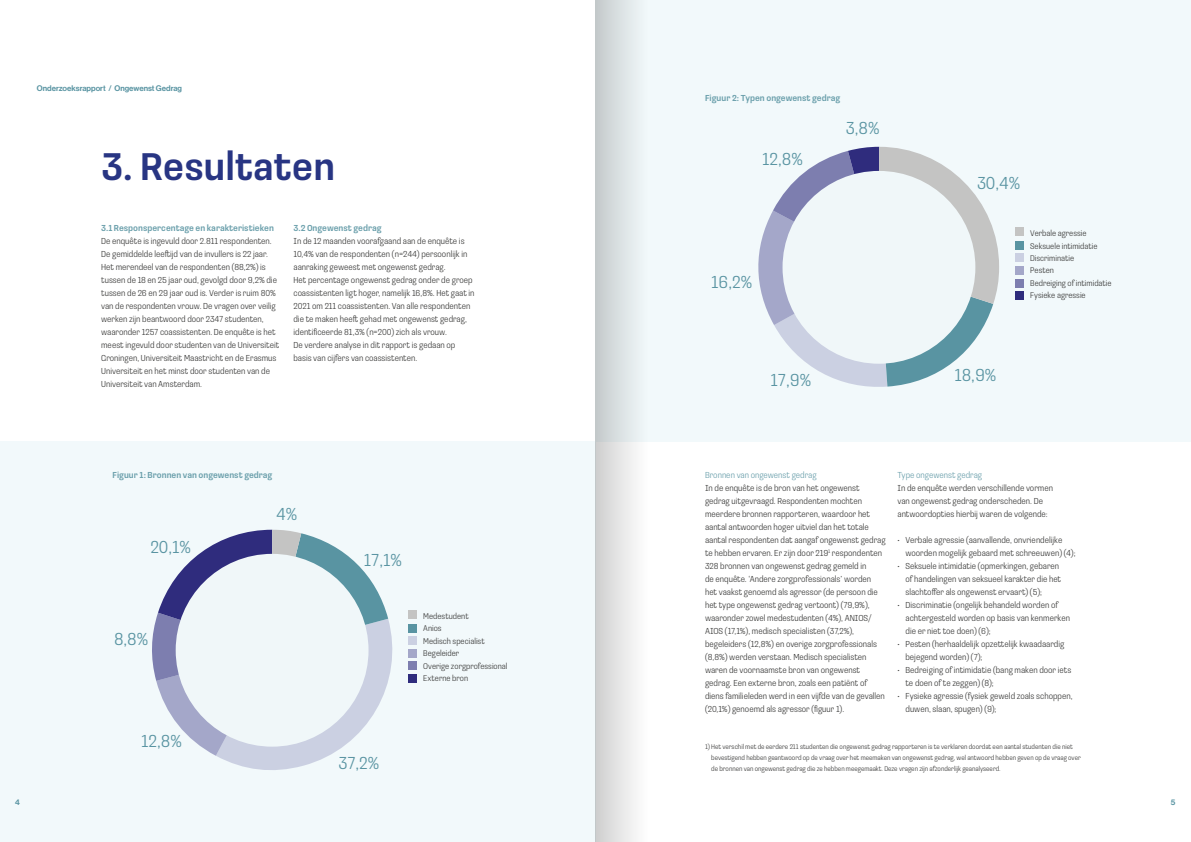
<style>
.page{position:relative;width:1191px;height:842px;background:#fff}
.page>*{position:absolute;margin:0;border:0;box-sizing:border-box;transform-origin:0 0}
.t1{font:500 40px "Loos Condensed";color:#283583}
.t2{font:300 18px "Loos Condensed";color:#5994a2}
.t3{font:300 9px/13px "Loos Condensed";color:#3c3c3b}
.t4{font:500 9px "Loos Condensed";color:#6a9fab}
.t5{font:300 9px "Loos Condensed";color:#6a9fab}
.t6{font:300 8.6px/12.4px "Loos Condensed";color:#3c3c3b}
.t7{font:8px "N Haas Grotesk DS Pro 65 Md";color:#5994a2}
.t8{font:300 7px/11px "Loos Condensed";color:#3c3c3b}
</style>
<div class="page">
<div style="left:595px;top:0;width:596px;height:441px;background:#f2f9fb"></div>
<div style="left:0;top:441px;width:595px;height:401px;background:#f2f9fb"></div>
<svg style="left:152px;top:530px;width:240px;height:240px"></svg>
<div style="left:409px;top:611px;width:8px;height:8px;background:#c4c4c3"></div>
<div style="left:409px;top:637px;width:8px;height:8px;background:#cbd0e2"></div>
<div style="left:409px;top:649px;width:8px;height:9px;background:#a4a7c9"></div>
<div style="left:409px;top:662px;width:8px;height:8px;background:#7d7eaf"></div>
<div style="left:409px;top:674px;width:8px;height:9px;background:#2f2c7d"></div>
<div style="left:409px;top:624px;width:8px;height:9px;background:#5994a2"></div>
<div style="left:176px;top:554px;width:192px;height:193px;background:#f0f7f9;border-radius:50%"></div>
<svg style="left:758px;top:147px;width:241px;height:240px"></svg>
<div style="left:1015px;top:228px;width:9px;height:8px;background:#c4c4c3"></div>
<div style="left:1015px;top:254px;width:9px;height:8px;background:#cbd0e2"></div>
<div style="left:1015px;top:266px;width:9px;height:9px;background:#a4a7c9"></div>
<div style="left:1015px;top:279px;width:9px;height:8px;background:#7d7eaf"></div>
<div style="left:1015px;top:291px;width:9px;height:9px;background:#2f2c7d"></div>
<div style="left:1015px;top:241px;width:9px;height:9px;background:#5994a2"></div>
<div style="left:782px;top:171px;width:193px;height:193px;background:#f0f7f9;border-radius:50%"></div>
<div style="left:595px;top:0;width:85px;height:842px;background:linear-gradient(to right,#d0d3d4,#fff)"></div>
<p class="t7" style="left:37px;top:84px;width:147px">Onderzoeksrapport / Ongewenst Gedrag</p>
<h1 class="t1" style="left:101px;top:139px;width:235px">3. Resultaten</h1>
<p class="t4" style="left:101px;top:222px;width:174px">3.1 Responspercentage en karakteristieken</p>
<p class="t3" style="left:101px;top:234px;width:180px">De enquête is ingevuld door 2.811 respondenten.<br>De gemiddelde leeftijd van de invullers is 22 jaar.<br>Het merendeel van de respondenten (88,2%) is tussen de 18 en 25 jaar oud, gevolgd door 9,2% die tussen de 26 en 29 jaar oud is. Verder is ruim 80% van de respondenten vrouw. De vragen over veilig werken zijn beantwoord door 2347 studenten, waaronder 1257 coassistenten. De enquête is het meest ingevuld door studenten van de Universiteit Groningen, Universiteit Maastricht en de Erasmus Universiteit en het minst door studenten van de Universiteit van Amsterdam.</p>
<p class="t4" style="left:293px;top:222px;width:90px">3.2 Ongewenst gedrag</p>
<p class="t3" style="left:293px;top:234px;width:183px">In de 12 maanden voorafgaand aan de enquête is 10,4% van de respondenten (n=244) persoonlijk in aanraking geweest met ongewenst gedrag.<br>Het percentage ongewenst gedrag onder de groep coassistenten ligt hoger, namelijk 16,8%. Het gaat in 2021 om 211 coassistenten. Van alle respondenten die te maken heeft gehad met ongewenst gedrag, identificeerde 81,3% (n=200) zich als vrouw.<br>De verdere analyse in dit rapport is gedaan op basis van cijfers van coassistenten.</p>
<p class="t4" style="left:112px;top:469px;width:161px">Figuur 1: Bronnen van ongewenst gedrag</p>
<h2 class="t2" style="left:150px;top:535px;width:42px">20,1%</h2>
<h2 class="t2" style="left:114px;top:627px;width:36px">8,8%</h2>
<h2 class="t2" style="left:141px;top:728px;width:42px">12,8%</h2>
<h2 class="t2" style="left:276px;top:502px;width:23px">4%</h2>
<h2 class="t2" style="left:364px;top:548px;width:39px">17,1%</h2>
<p class="t6" style="left:423px;top:610px;width:86px">Medestudent<br>Anios<br>Medisch specialist<br>Begeleider<br>Overige zorgprofessional<br>Externe bron</p>
<h2 class="t2" style="left:338px;top:751px;width:42px">37,2%</h2>
<p class="t4" style="left:705px;top:92px;width:137px">Figuur 2: Typen ongewenst gedrag</p>
<h2 class="t2" style="left:762px;top:147px;width:42px">12,8%</h2>
<h2 class="t2" style="left:711px;top:270px;width:42px">16,2%</h2>
<h2 class="t2" style="left:846px;top:115px;width:35px">3,8%</h2>
<h2 class="t2" style="left:977px;top:171px;width:45px">30,4%</h2>
<p class="t6" style="left:1030px;top:227px;width:83px">Verbale agressie<br>Seksuele intimidatie<br>Discriminatie<br>Pesten<br>Bedreiging of intimidatie<br>Fysieke agressie</p>
<h2 class="t2" style="left:770px;top:368px;width:42px">17,9%</h2>
<h2 class="t2" style="left:954px;top:363px;width:43px">18,9%</h2>
<p class="t5" style="left:897px;top:469px;width:86px">Type ongewenst gedrag</p>
<p class="t3" style="left:897px;top:481px;width:157px">In de enquête werden verschillende vormen van ongewenst gedrag onderscheden. De antwoordopties hierbij waren de volgende:</p>
<p class="t3" style="left:905px;top:533px;width:172px;text-indent:-8px">• Verbale agressie (aanvallende, onvriendelijke woorden mogelijk gebaard met schreeuwen) (4);</p>
<p class="t3" style="left:905px;top:559px;width:157px;text-indent:-8px">• Seksuele intimidatie (opmerkingen, gebaren of handelingen van seksueel karakter die het slachtoffer als ongewenst ervaart) (5);</p>
<p class="t3" style="left:905px;top:598px;width:166px;text-indent:-8px">• Discriminatie (ongelijk behandeld worden of achtergesteld worden op basis van kenmerken die er niet toe doen) (6);</p>
<p class="t3" style="left:905px;top:637px;width:160px;text-indent:-8px">• Pesten (herhaaldelijk opzettelijk kwaadaardig bejegend worden) (7);</p>
<p class="t3" style="left:905px;top:663px;width:167px;text-indent:-8px">• Bedreiging of intimidatie (bang maken door iets te doen of te zeggen) (8);</p>
<p class="t3" style="left:905px;top:689px;width:169px;text-indent:-8px">• Fysieke agressie (fysiek geweld zoals schoppen, duwen, slaan, spugen) (9);</p>
<p class="t5" style="left:705px;top:469px;width:113px">Bronnen van ongewenst gedrag</p>
<p class="t3" style="left:705px;top:481px;width:182px">In de enquête is de bron van het ongewenst gedrag uitgevraagd. Respondenten mochten meerdere bronnen rapporteren, waardoor het aantal antwoorden hoger uitviel dan het totale aantal respondenten dat aangaf ongewenst gedrag te hebben ervaren. Er zijn door 219<sup>1</sup> respondenten 328 bronnen van ongewenst gedrag gemeld in<br>de enquête. ‘Andere zorgprofessionals’ worden<br>het vaakst genoemd als agressor (de persoon die het type ongewenst gedrag vertoont) (79,9%), waaronder zowel medestudenten (4%), ANIOS/ AIOS (17,1%), medisch specialisten (37,2%), begeleiders (12,8%) en overige zorgprofessionals (8,8%) werden verstaan. Medisch specialisten waren de voornaamste bron van ongewenst gedrag. Een externe bron, zoals een patiënt of diens familieleden werd in een vijfde van de gevallen (20,1%) genoemd als agressor (figuur 1).</p>
<p class="t8" style="left:711px;top:741px;width:371px;text-indent:-6px">1) Het verschil met de eerdere 211 studenten die ongewenst gedrag rapporteren is te verklaren doordat een aantal studenten die niet bevestigend hebben geantwoord op de vraag over het meemaken van ongewenst gedrag, wel antwoord hebben geven op de vraag over de bronnen van ongewenst gedrag die ze hebben meegemaakt. Deze vragen zijn afzonderlijk geanalyseerd.</p>
<p class="t7" style="left:15px;top:797px;width:6px">4</p>
<p class="t7" style="left:1170px;top:797px;width:6px">5</p>
</div>
